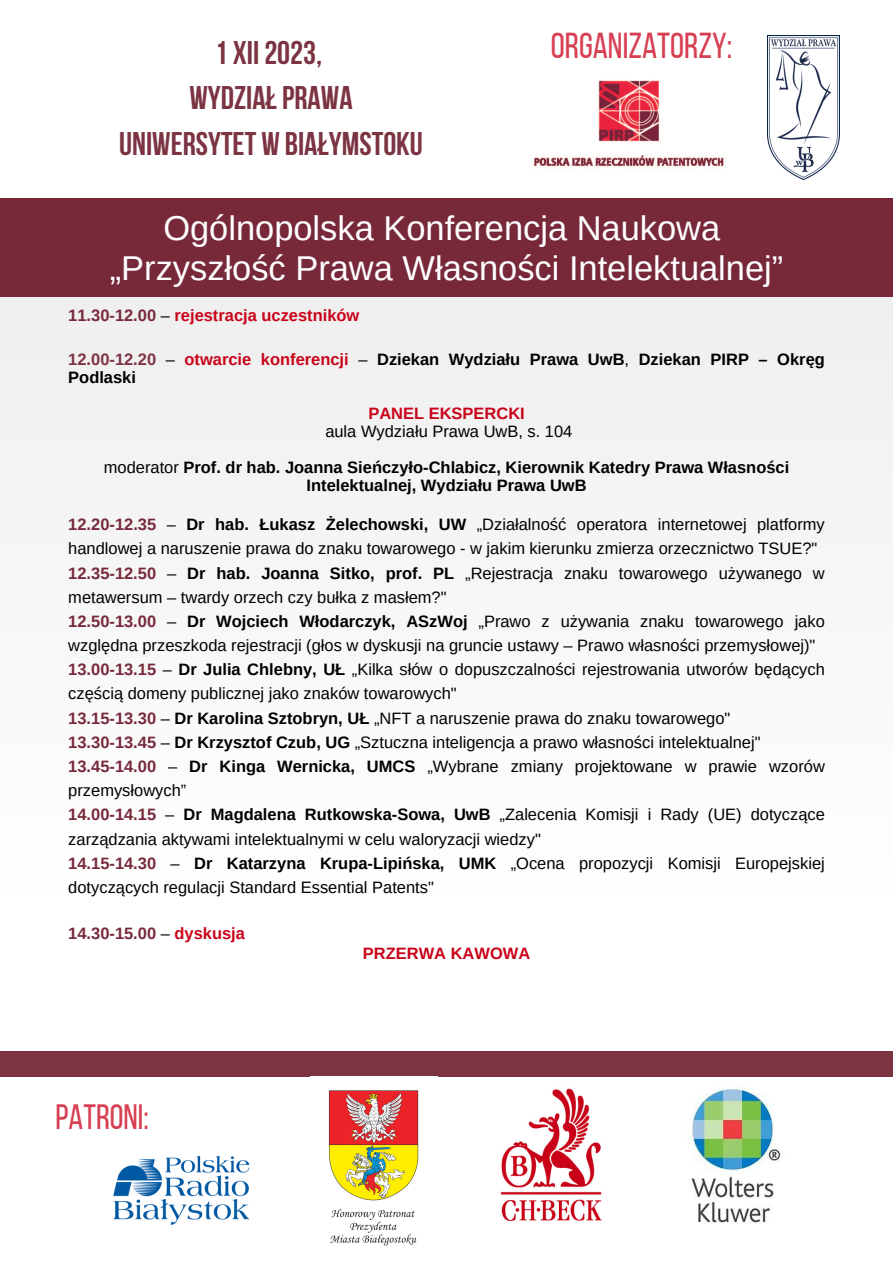
<style>
.page{position:relative;width:893px;height:1263px;background:#fff}
.page>*{position:absolute;margin:0;border:0;box-sizing:border-box;transform-origin:0 0}
.t1{font:36px "Bebas Neue";color:#d73f52}
.t2{font:35.1px "Bebas Neue";color:#d73f52}
.t3{font:34.42px "Arimo";color:#fefefe}
.t4{font:700 32.62px "Bebas Neue";color:#7c3342}
.t5{font:16.5px/24.2px "Arimo";color:#000}
.t6{font:700 16.5px/18px "Arimo";color:#000}
.t7{font:700 16.5px "Arimo";color:#c90319}
.t8{font:700 16.5px "Arimo";color:#77293a}
.s1{color:#77293a}
.s2{font-weight:400;color:#000}
.s3{color:#7c3342}
.s4{font-weight:400}
.s5{color:#c90319}
.s6{font-weight:700;color:#77293a}
.s7{font-weight:700}
</style>
<div class="page">
<div style="left:0;top:297px;width:893px;height:595px;background:#f7f7f7"></div>
<div style="left:0;top:199px;width:893px;height:98px;background:#77293a"></div>
<div style="left:0;top:1051px;width:893px;height:25px;background:#7c3342"></div>
<img style="left:691px;top:1087px;width:90px;height:136px">
<img style="left:113px;top:1155px;width:137px;height:70px">
<img style="left:328px;top:1090px;width:91px;height:156px">
<img style="left:768px;top:36px;width:72px;height:144px">
<img style="left:533px;top:80px;width:191px;height:89px">
<img style="left:500px;top:1088px;width:102px;height:133px">
<p class="t4" style="left:215px;top:39px;width:109px">1 XII 2023,</p>
<p class="t4" style="left:189px;top:85px;width:165px">WYDZIAŁPRAWA</p>
<p class="t4" style="left:119px;top:130px;width:305px">UNIWERSYTET W BIAŁYMSTOKU</p>
<p class="t1" style="left:551px;top:31px;width:183px">ORGANIZATORZY:</p>
<p class="t3" style="left:163px;top:209px;width:558px">Ogólnopolska Konferencja Naukowa</p>
<p class="t3" style="left:110px;top:249px;width:675px">„Przyszłość Prawa Własności Intelektualnej”</p>
<p class="t7" style="left:68px;top:306px;width:293px"><span class="s1">11.30-12.00</span> <span class="s2">–</span> rejestracja uczestników</p>
<p class="t6" style="left:68px;top:350px;width:758px"><span class="s3">12.00-12.20</span> <span class="s4">–</span> <span class="s5">otwarcie konferencji</span> <span class="s4">–</span> Dziekan Wydziału Prawa UwB<span class="s4">,</span> Dziekan PIRP – Okręg<br>Podlaski</p>
<p class="t7" style="left:368px;top:404px;width:158px">PANEL EKSPERCKI</p>
<p class="t5" style="left:325px;top:419px;width:249px">aula Wydziału Prawa UwB, s. 104</p>
<p class="t6" style="left:104px;top:458px;width:687px;text-align:center"><span class="s4">moderator</span> Prof. dr hab. Joanna Sieńczyło-Chlabicz, Kierownik Katedry Prawa Własności<br>Intelektualnej, Wydziału Prawa UwB</p>
<p class="t5" style="left:68px;top:512px;width:758px"><span class="s6">12.20-12.35</span> – <span class="s7">Dr hab. Łukasz Żelechowski, UW</span> „Działalność operatora internetowej platformy handlowej a naruszenie prawa do znaku towarowego - w jakim kierunku zmierza orzecznictwo TSUE?"</p>
<p class="t5" style="left:68px;top:561px;width:758px"><span class="s6">12.35-12.50</span> – <span class="s7">Dr hab. Joanna Sitko, prof. PL</span> „Rejestracja znaku towarowego używanego w metawersum – twardy orzech czy bułka z masłem?"</p>
<p class="t5" style="left:68px;top:609px;width:758px"><span class="s6">12.50-13.00</span> – <span class="s7">Dr Wojciech Włodarczyk, ASzWoj</span> „Prawo z używania znaku towarowego jako względna przeszkoda rejestracji (głos w dyskusji na gruncie ustawy – Prawo własności przemysłowej)"</p>
<p class="t5" style="left:68px;top:657px;width:758px"><span class="s6">13.00-13.15</span> – <span class="s7">Dr Julia Chlebny, UŁ</span> „Kilka słów o dopuszczalności rejestrowania utworów będących częścią domeny publicznej jako znaków towarowych"</p>
<p class="t5" style="left:68px;top:706px;width:663px"><span class="s6">13.15-13.30</span> – <span class="s7">Dr Karolina Sztobryn, UŁ</span> „NFT a naruszenie prawa do znaku towarowego"</p>
<p class="t5" style="left:68px;top:730px;width:694px"><span class="s6">13.30-13.45</span> – <span class="s7">Dr Krzysztof Czub, UG</span> „Sztuczna inteligencja a prawo własności intelektualnej"</p>
<p class="t5" style="left:68px;top:754px;width:758px"><span class="s6">13.45-14.00</span> – <span class="s7">Dr Kinga Wernicka, UMCS</span> „Wybrane zmiany projektowane w prawie wzorów przemysłowych”</p>
<p class="t5" style="left:68px;top:803px;width:758px"><span class="s6">14.00-14.15</span> – <span class="s7">Dr Magdalena Rutkowska-Sowa, UwB</span> „Zalecenia Komisji i Rady (UE) dotyczące zarządzania aktywami intelektualnymi w celu waloryzacji wiedzy"</p>
<p class="t5" style="left:68px;top:851px;width:758px"><span class="s6">14.15-14.30</span> – <span class="s7">Dr Katarzyna Krupa-Lipińska, UMK</span> „Ocena propozycji Komisji Europejskiej dotyczących regulacji Standard Essential Patents"</p>
<p class="t8" style="left:68px;top:924px;width:178px">14.30-15.00 <span class="s2">–</span> <span class="s5">dyskusja</span></p>
<p class="t7" style="left:363px;top:944px;width:169px">PRZERWA KAWOWA</p>
<p class="t2" style="left:55px;top:1102px;width:95px">PATRONI:</p>
</div>
